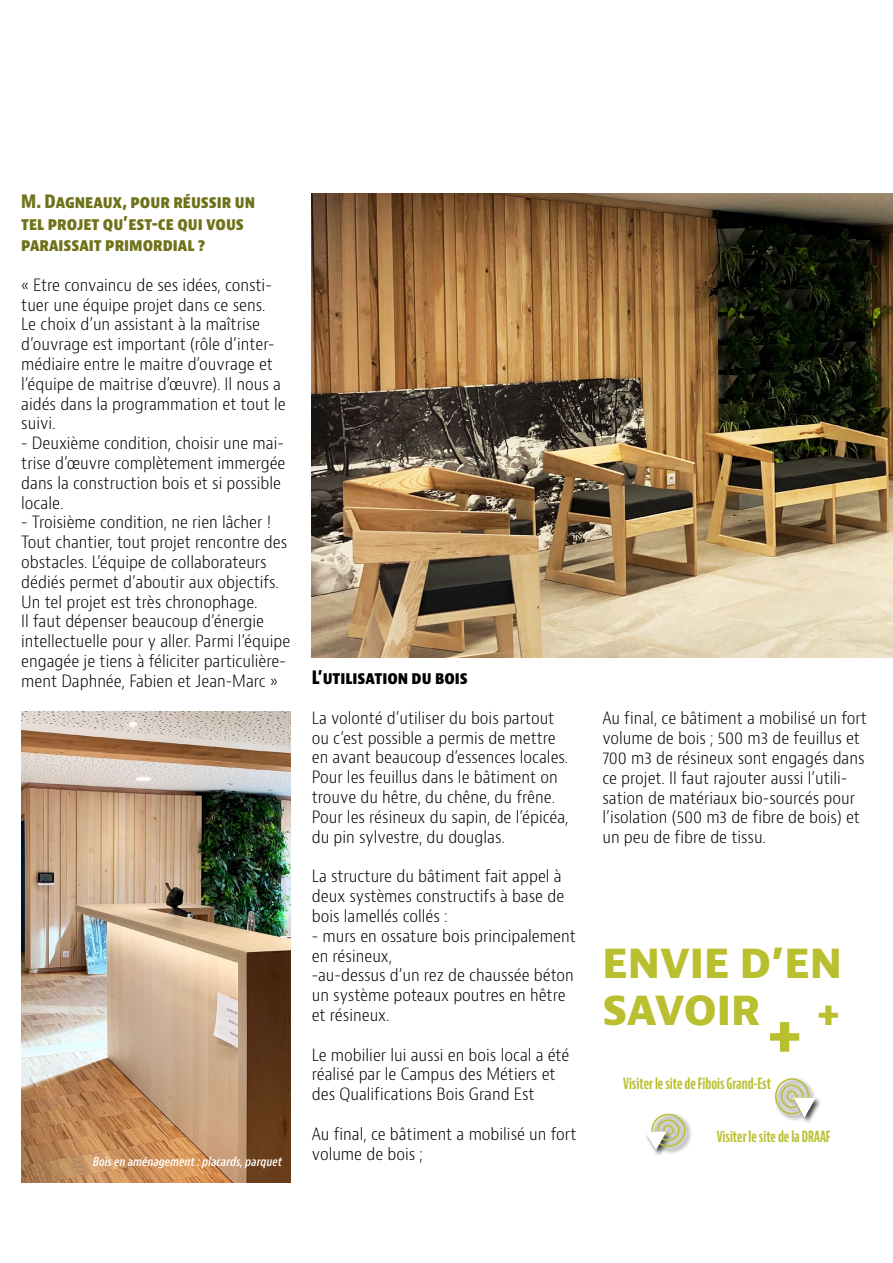
<style>
.page{position:relative;width:893px;height:1263px;background:#fff}
.page>*{position:absolute;margin:0;border:0;box-sizing:border-box;transform-origin:0 0}
.t1{font:800 52.5px "Bernina Sans";color:#babf2f}
.t2{font:800 39px/46.8px "Bernina Sans";color:#babf2f}
.t3{font:800 34.5px "Bernina Sans";color:#babf2f}
.t4{font:700 condensed 18px/21.6px "Bernino Sans";color:#6f7219}
.t5{font:700 condensed 18px "Bernino Sans";color:#000}
.t6{font:300 condensed 16.5px/19.8px "Bernino Sans";color:#000}
.t7{font:700 extra-condensed 15px "Bernino Sans";color:#babf2f}
.t8{font:italic 600 condensed 12px "Bernino Sans";color:#fff}
</style>
<div class="page">
<img style="left:312px;top:193px;width:581px;height:464px">
<div style="left:774px;top:1077px;width:49px;height:48px;background:#000;opacity:.75"></div>
<svg style="left:774px;top:1077px;width:41px;height:41px"></svg>
<div style="left:644px;top:1112px;width:49px;height:45px;background:#000;opacity:.75"></div>
<svg style="left:645px;top:1113px;width:41px;height:37px"></svg>
<img style="left:21px;top:711px;width:270px;height:471px">
<p class="t4" style="left:21px;top:191px;width:235px">M. Dagneaux, pour réussir un tel projet qu’est-ce qui vous paraissait primordial ?</p>
<p class="t6" style="left:21px;top:275px;width:266px">« Etre convaincu de ses idées, consti&shy;tuer une équipe projet dans ce sens.<br>Le choix d’un assistant à la maîtrise d’ouvrage est important (rôle d’inter&shy;médiaire entre le maitre d’ouvrage et l’équipe de maitrise d’œuvre). Il nous a aidés dans la programmation et tout le suivi.</p>
<p class="t6" style="left:21px;top:434px;width:266px">- Deuxième condition, choisir une mai&shy;trise d’œuvre complètement immergée dans la construction bois et si possible locale.</p>
<p class="t6" style="left:21px;top:513px;width:271px">- Troisième condition, ne rien lâcher !<br>Tout chantier, tout projet rencontre des obstacles. L’équipe de collaborateurs dédiés permet d’aboutir aux objectifs.<br>Un tel projet est très chronophage.<br>Il faut dépenser beaucoup d’énergie intellectuelle pour y aller. Parmi l’équipe engagée je tiens à féliciter particulière&shy;ment Daphnée, Fabien et Jean-Marc »</p>
<p class="t8" style="left:93px;top:1155px;width:191px">Bois en aménagement : placards, parquet</p>
<p class="t5" style="left:312px;top:667px;width:158px">L’utilisation du bois</p>
<p class="t6" style="left:312px;top:708px;width:258px">La volonté d’utiliser du bois partout ou c’est possible a permis de mettre en avant beaucoup d’essences locales.<br>Pour les feuillus dans le bâtiment on trouve du hêtre, du chêne, du frêne.<br>Pour les résineux du sapin, de l’épicéa, du pin sylvestre, du douglas.</p>
<p class="t6" style="left:312px;top:867px;width:254px">La structure du bâtiment fait appel à deux systèmes constructifs à base de bois lamellés collés :</p>
<p class="t6" style="left:312px;top:926px;width:266px">- murs en ossature bois principalement en résineux,<br>-au-dessus d’un rez de chaussée béton un système poteaux poutres en hêtre et résineux.</p>
<p class="t6" style="left:312px;top:1045px;width:259px">Le mobilier lui aussi en bois local a été réalisé par le Campus des Métiers et des Qualifications Bois Grand Est</p>
<p class="t6" style="left:312px;top:1124px;width:266px">Au final, ce bâtiment a mobilisé un fort volume de bois ;</p>
<p class="t6" style="left:602px;top:709px;width:266px">Au final, ce bâtiment a mobilisé un fort volume de bois ; 500 m3 de feuillus et 700 m3 de résineux sont engagés dans ce projet. Il faut rajouter aussi l’utili&shy;sation de matériaux bio-sourcés pour l’isolation (500 m3 de fibre de bois) et un peu de fibre de tissu.</p>
<h2 class="t2" style="left:602px;top:941px;width:241px">ENVIE D’EN<br>SAVOIR</h2>
<h3 class="t3" style="left:817px;top:989px;width:25px">+</h3>
<h1 class="t1" style="left:767px;top:997px;width:37px">+</h1>
<p class="t7" style="left:623px;top:1075px;width:149px">Visiter le site de Fibois Grand-Est</p>
<p class="t7" style="left:717px;top:1128px;width:115px">Visiter le site de la DRAAF</p>
</div>
